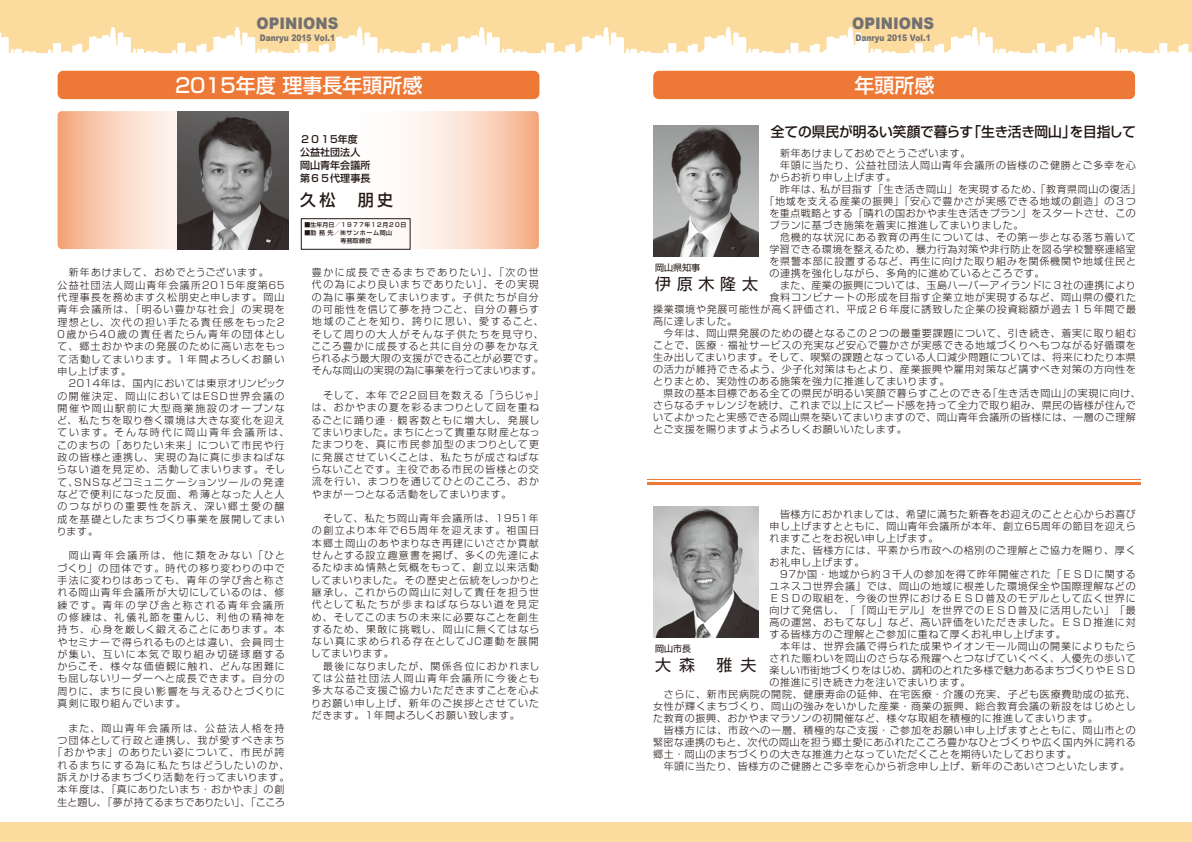
<style>
.page{position:relative;width:1192px;height:842px;background:#fff}
.page>*{position:absolute;margin:0;border:0;box-sizing:border-box;transform-origin:0 0}
.t1{font:500 20px "Shin Go Pr 6 N";color:#fff}
.t2{font:900 16px "Arial";color:#727171;scale:.92 1}
.t3{font:16px "Shin Go Pr 6 N";letter-spacing:.36em;color:#221815}
.t4{font:500 16px "Shin Go Pr 6 N";color:#221815}
.t5{font:500 14px "Shin Go Pr 6 N";letter-spacing:-.01em;color:#221815}
.t6{font:300 10px "Shin Go Pr 6 N";letter-spacing:.06em;color:#221815}
.t7{font:300 10px "Shin Go Pr 6 N";letter-spacing:.08em;color:#221815}
.t8{font:300 10px "Shin Go Pr 6 N";letter-spacing:.02em;color:#221815}
.t9{font:500 10px/13px "Shin Go Pr 6 N";color:#221815}
.t10{font:300 9.9px/12.3px "Shin Go Pr 6 N";letter-spacing:.105em;color:#221815}
.t11{font:300 9.9px "Shin Go Pr 6 N";letter-spacing:.085em;color:#221815}
.t12{font:300 9.9px "Shin Go Pr 6 N";letter-spacing:.135em;color:#221815}
.t13{font:300 9.9px "Shin Go Pr 6 N";letter-spacing:.05em;color:#221815}
.t14{font:300 9.9px "Shin Go Pr 6 N";letter-spacing:.125em;color:#221815}
.t15{font:300 9.9px "Shin Go Pr 6 N";letter-spacing:.15em;color:#221815}
.t16{font:300 9.9px "Shin Go Pr 6 N";letter-spacing:.07em;color:#221815}
.t17{font:300 9.9px "Shin Go Pr 6 N";letter-spacing:.165em;color:#221815}
.t18{font:300 9.9px "Shin Go Pr 6 N";letter-spacing:.2em;color:#221815}
.t19{font:300 9.9px "Shin Go Pr 6 N";letter-spacing:.175em;color:#221815}
.t20{font:900 9px "Arial";color:#727171;scale:.84 1}
.t21{font:9px "Shin Go Pr 6 N";color:#221815}
.t22{font:500 6px/8px "Shin Go Pr 6 N";letter-spacing:.1em;color:#221815}
.t23{font:500 6px "Shin Go Pr 6 N";color:#221815}
</style>
<div class="page">
<div style="left:0;top:0;width:1191px;height:52px;background:#fcdb9e"></div>
<div style="left:0;top:822px;width:1191px;height:20px;background:#fcdb9e"></div>
<svg style="left:0;top:27px;width:1190px;height:49px"></svg>
<div style="left:58px;top:71px;width:481px;height:28px;background:#ee7836;border-radius:6px"></div>
<div style="left:653px;top:71px;width:481px;height:28px;background:#ee7836;border-radius:6px"></div>
<svg style="left:58px;top:111px;width:481px;height:138px"></svg>
<img style="left:653px;top:506px;width:105px;height:132px">
<hr style="left:647px;top:482px;width:494px;height:3px;background:#ee7836">
<hr style="left:647px;top:479px;width:494px;height:1px;background:#ee7836">
<img style="left:653px;top:125px;width:105px;height:132px">
<img style="left:177px;top:112px;width:112px;height:137px">
<p class="t2" style="left:256px;top:12px;width:90px">OPINIONS</p>
<p class="t20" style="left:260px;top:31px;width:91px">Danryu 2015 Vol.1</p>
<p class="t2" style="left:852px;top:12px;width:90px">OPINIONS</p>
<p class="t20" style="left:855px;top:31px;width:91px">Danryu 2015 Vol.1</p>
<p class="t1" style="left:173px;top:69px;width:251px">２０１5年度 理事長年頭所感</p>
<p class="t1" style="left:854px;top:69px;width:81px">年頭所感</p>
<p class="t16" style="left:58px;top:265px;width:212px">　新年あけまして、おめでとうございます。</p>
<p class="t10" style="left:58px;top:278px;width:230px">公益社団法人岡山青年会議所２０１５年度第６５</p>
<p class="t10" style="left:58px;top:290px;width:228px">代理事長を務めます久松朋史と申します。岡山</p>
<p class="t12" style="left:58px;top:301px;width:229px">青年会議所は、「明るい豊かな社会」の実現を</p>
<p class="t14" style="left:58px;top:314px;width:230px">理想とし、次代の担い手たる責任感をもった２</p>
<p class="t15" style="left:56px;top:326px;width:230px">０歳から４０歳の責任者たらん青年の団体とし</p>
<p class="t10" style="left:57px;top:339px;width:229px">て、郷土おかやまの発展のために高い志をもっ</p>
<p class="t10" style="left:57px;top:352px;width:228px">て活動してまいります。１年間よろしくお願い</p>
<p class="t10" style="left:58px;top:364px;width:75px">申し上げます。</p>
<p class="t13" style="left:67px;top:375px;width:219px">２０１４年は、国内においては東京オリンピック</p>
<p class="t12" style="left:58px;top:388px;width:228px">の開催決定、岡山においてはＥＳＤ世界会議の</p>
<p class="t17" style="left:58px;top:400px;width:228px">開催や岡山駅前に大型商業施設のオープンな</p>
<p class="t10" style="left:57px;top:413px;width:229px">ど、私たちを取り巻く環境は大きな変化を迎え</p>
<p class="t18" style="left:57px;top:424px;width:233px">ています。そんな時代に岡山青年会議所は、</p>
<p class="t10" style="left:57px;top:438px;width:229px">このまちの「ありたい未来」について市民や行</p>
<p class="t10" style="left:58px;top:450px;width:228px">政の皆様と連携し、実現の為に真に歩まねばな</p>
<p class="t10" style="left:57px;top:462px;width:230px">らない道を見定め、活動してまいります。そし</p>
<p class="t11" style="left:57px;top:474px;width:228px">て、ＳＮＳなどコミュニケーションツールの発達</p>
<p class="t11" style="left:57px;top:486px;width:228px">などで便利になった反面、希薄となった人と人</p>
<p class="t19" style="left:58px;top:498px;width:228px">のつながりの重要性を訴え、深い郷土愛の醸</p>
<p class="t10" style="left:58px;top:512px;width:228px">成を基礎としたまちづくり事業を展開してまい</p>
<p class="t10" style="left:57px;top:524px;width:43px">ります。</p>
<p class="t10" style="left:57px;top:549px;width:229px;text-align:justify">　岡山青年会議所は、他に類をみない「ひとづくり」の団体です。時代の移り変わりの中で手法に変わりはあっても、青年の学び舎と称される岡山青年会議所が大切にしているのは、修練です。青年の学び舎と称される青年会議所の修練は、礼儀礼節を重んじ、利他の精神を持ち、心身を厳しく鍛えることにあります。本やセミナーで得られるものとは違い、会員同士が集い、互いに本気で取り組み切磋琢磨するからこそ、様々な価値観に触れ、どんな困難にも屈しないリーダーへと成長できます。自分の周りに、まちに良い影響を与えるひとづくりに真剣に取り組んでいます。</p>
<p class="t10" style="left:53px;top:721px;width:238px;text-align:center">　また、岡山青年会議所は、公益法人格を持つ団体として行政と連携し、我が愛すべきまち「おかやま」のありたい姿について、市民が誇れるまちにする為に私たちはどうしたいのか、訴えかけるまちづくり活動を行ってまいります。本年度は、「真にありたいまち・おかやま」の創生と題し、「夢が持てるまちでありたい」、「こころ</p>
<p class="t9" style="left:300px;top:132px;width:72px">２０１5年度公益社団法人岡山青年会議所第６５代理事長</p>
<p class="t4" style="left:300px;top:187px;width:94px">久松　朋史</p>
<p class="t23" style="left:304px;top:220px;width:103px">■生年月日／１９７７年１２月２０日</p>
<p class="t22" style="left:304px;top:229px;width:89px">■勤務先／㈱サンホーム岡山　　　　　 専務取締役</p>
<p class="t10" style="left:311px;top:265px;width:234px">豊かに成長できるまちでありたい」、「次の世代の為により良いまちでありたい」、その実現の為に事業をしてまいります。子供たちが自分の可能性を信じて夢を持つこと、自分の暮らす地域のことを知り、誇りに思い、愛すること、そして周りの大人がそんな子供たちを見守り、こころ豊かに成長すると共に自分の夢をかなえられるよう最大限の支援ができることが必要です。そんな岡山の実現の為に事業を行ってまいります。</p>
<p class="t10" style="left:311px;top:388px;width:234px">　そして、本年で２２回目を数える「うらじゃ」は、おかやまの夏を彩るまつりとして回を重ねるごとに踊り連・観客数ともに増大し、発展してまいりました。まちにとって貴重な財産となったまつりを、真に市民参加型のまつりとして更に発展させていくことは、私たちが成さねばならないことです。主役である市民の皆様との交流を行い、まつりを通じてひとのこころ、おかやまが一つとなる活動をしてまいります。</p>
<p class="t10" style="left:311px;top:511px;width:230px;text-indent:12px">そして、私たち岡山青年会議所は、１９５１年の創立より本年で６５周年を迎えます。祖国日本郷土岡山のあやまりなき再建にいささか貢献せんとする設立趣意書を掲げ、多くの先達によるたゆまぬ情熱と気概をもって、創立以来活動してまいりました。その歴史と伝統をしっかりと継承し、これからの岡山に対して責任を担う世代として私たちが歩まねばならない道を見定め、そしてこのまちの未来に必要なことを創生するため、果敢に挑戦し、岡山に無くてはならない真に求められる存在としてＪＣ運動を展開してまいります。<br>　最後になりましたが、関係各位におかれましては公益社団法人岡山青年会議所に今後とも多大なるご支援ご協力いただきますことを心よりお願い申し上げ、新年のご挨拶とさせていただきます。１年間よろしくお願い致します。</p>
<p class="t5" style="left:770px;top:120px;width:366px">全ての県民が明るい笑顔で暮らす「生き活き岡山」を目指して</p>
<p class="t6" style="left:769px;top:144px;width:202px">　新年あけましておめでとうございます。</p>
<p class="t7" style="left:769px;top:156px;width:368px">　年頭に当たり、公益社団法人岡山青年会議所の皆様のご健勝とご多幸を心</p>
<p class="t6" style="left:769px;top:168px;width:128px">からお祈り申し上げます。</p>
<p class="t6" style="left:769px;top:180px;width:373px">　昨年は、私が目指す「生き活き岡山」を実現するため、「教育県岡山の復活」</p>
<p class="t7" style="left:764px;top:192px;width:373px">「地域を支える産業の振興」「安心で豊かさが実感できる地域の創造」の３つ</p>
<p class="t6" style="left:769px;top:204px;width:368px">を重点戦略とする「晴れの国おかやま生き活きプラン」をスタートさせ、この</p>
<p class="t6" style="left:769px;top:216px;width:255px">プランに基づき施策を着実に推進してまいりました。</p>
<p class="t7" style="left:769px;top:228px;width:368px">　危機的な状況にある教育の再生については、その第一歩となる落ち着いて</p>
<p class="t6" style="left:769px;top:240px;width:368px">学習できる環境を整えるため、暴力行為対策や非行防止を図る学校警察連絡室</p>
<p class="t7" style="left:769px;top:252px;width:368px">を県警本部に設置するなど、再生に向けた取り組みを関係機関や地域住民と</p>
<p class="t6" style="left:769px;top:264px;width:276px">の連携を強化しながら、多角的に進めているところです。</p>
<p class="t6" style="left:780px;top:276px;width:357px">また、産業の振興については、玉島ハーバーアイランドに３社の連携により</p>
<p class="t7" style="left:769px;top:288px;width:368px">食料コンビナートの形成を目指す企業立地が実現するなど、岡山県の優れた</p>
<p class="t6" style="left:653px;top:300px;width:484px">操業環境や発展可能性が高く評価され、平成２６年度に誘致した企業の投資総額が過去１５年間で最</p>
<p class="t6" style="left:653px;top:312px;width:96px">高に達しました。　</p>
<p class="t6" style="left:653px;top:324px;width:484px">　今年は、岡山県発展のための礎となるこの２つの最重要課題について、引き続き、着実に取り組む</p>
<p class="t6" style="left:653px;top:336px;width:484px">ことで、医療・福祉サービスの充実など安心で豊かさが実感できる地域づくりへもつながる好循環を</p>
<p class="t6" style="left:653px;top:348px;width:484px">生み出してまいります。そして、喫緊の課題となっている人口減少問題については、将来にわたり本県</p>
<p class="t6" style="left:653px;top:360px;width:484px">の活力が維持できるよう、少子化対策はもとより、産業振興や雇用対策など講ずべき対策の方向性を</p>
<p class="t6" style="left:653px;top:372px;width:298px">とりまとめ、実効性のある施策を強力に推進してまいります。</p>
<p class="t6" style="left:653px;top:384px;width:489px">　県政の基本目標である全ての県民が明るい笑顔で暮らすことのできる「生き活き岡山」の実現に向け、</p>
<p class="t6" style="left:653px;top:396px;width:484px">さらなるチャレンジを続け、これまで以上にスピード感を持って全力で取り組み、県民の皆様が住んで</p>
<p class="t6" style="left:653px;top:408px;width:484px">いてよかったと実感できる岡山県を築いてまいりますので、岡山青年会議所の皆様には、一層のご理解</p>
<p class="t6" style="left:653px;top:420px;width:255px">とご支援を賜りますようよろしくお願いいたします。</p>
<p class="t21" style="left:655px;top:260px;width:46px">岡山県知事</p>
<p class="t3" style="left:655px;top:271px;width:105px">伊原木隆太</p>
<p class="t6" style="left:780px;top:506px;width:357px">皆様方におかれましては、希望に満ちた新春をお迎えのことと心からお喜び</p>
<p class="t6" style="left:769px;top:518px;width:368px">申し上げますとともに、岡山青年会議所が本年、創立65周年の節目を迎えら</p>
<p class="t6" style="left:769px;top:530px;width:170px">れますことをお祝い申し上げます。</p>
<p class="t7" style="left:769px;top:542px;width:368px">　また、皆様方には、平素から市政への格別のご理解とご協力を賜り、厚く</p>
<p class="t6" style="left:769px;top:554px;width:96px">お礼申し上げます。</p>
<p class="t6" style="left:769px;top:566px;width:368px">　97か国・地域から約３千人の参加を得て昨年開催された「ＥＳＤに関する</p>
<p class="t7" style="left:769px;top:578px;width:368px">ユネスコ世界会議」では、岡山の地域に根差した環境保全や国際理解などの</p>
<p class="t7" style="left:769px;top:590px;width:368px">ＥＳＤの取組を、今後の世界におけるＥＳＤ普及のモデルとして広く世界に</p>
<p class="t7" style="left:769px;top:602px;width:368px">向けて発信し、「『岡山モデル』を世界でのＥＳＤ普及に活用したい」「最</p>
<p class="t7" style="left:769px;top:614px;width:368px">高の運営、おもてなし」など、高い評価をいただきました。ＥＳＤ推進に対</p>
<p class="t6" style="left:769px;top:626px;width:298px">する皆様方のご理解とご参加に重ねて厚くお礼申し上げます。</p>
<p class="t7" style="left:769px;top:638px;width:368px">　本年は、世界会議で得られた成果やイオンモール岡山の開業によりもたら</p>
<p class="t7" style="left:769px;top:650px;width:368px">された賑わいを岡山のさらなる飛躍へとつなげていくべく、人優先の歩いて</p>
<p class="t8" style="left:769px;top:662px;width:368px">楽しい市街地づくりをはじめ、調和のとれた多様で魅力あるまちづくりやＥＳＤ</p>
<p class="t6" style="left:769px;top:674px;width:202px">の推進に引き続き力を注いでまいります。</p>
<p class="t6" style="left:653px;top:686px;width:484px">　さらに、新市民病院の開院、健康寿命の延伸、在宅医療・介護の充実、子ども医療費助成の拡充、</p>
<p class="t6" style="left:653px;top:698px;width:484px">女性が輝くまちづくり、岡山の強みをいかした産業・商業の振興、総合教育会議の新設をはじめとし</p>
<p class="t6" style="left:653px;top:710px;width:446px">た教育の振興、おかやまマラソンの初開催など、様々な取組を積極的に推進してまいります。</p>
<p class="t6" style="left:653px;top:722px;width:484px">　皆様方には、市政への一層、積極的なご支援・ご参加をお願い申し上げますとともに、岡山市との</p>
<p class="t6" style="left:653px;top:734px;width:484px">緊密な連携のもと、次代の岡山を担う郷土愛にあふれたこころ豊かなひとづくりや広く国内外に誇れる</p>
<p class="t6" style="left:653px;top:746px;width:457px">郷土・岡山のまちづくりの大きな推進力となっていただくことを期待いたしております。　　　</p>
<p class="t6" style="left:653px;top:758px;width:478px">　年頭に当たり、皆様方のご健勝とご多幸を心から祈念申し上げ、新年のごあいさつといたします。</p>
<p class="t21" style="left:655px;top:641px;width:37px">岡山市長</p>
<p class="t3" style="left:655px;top:652px;width:41px">大森</p>
<p class="t3" style="left:716px;top:652px;width:41px">雅夫</p>
</div>
